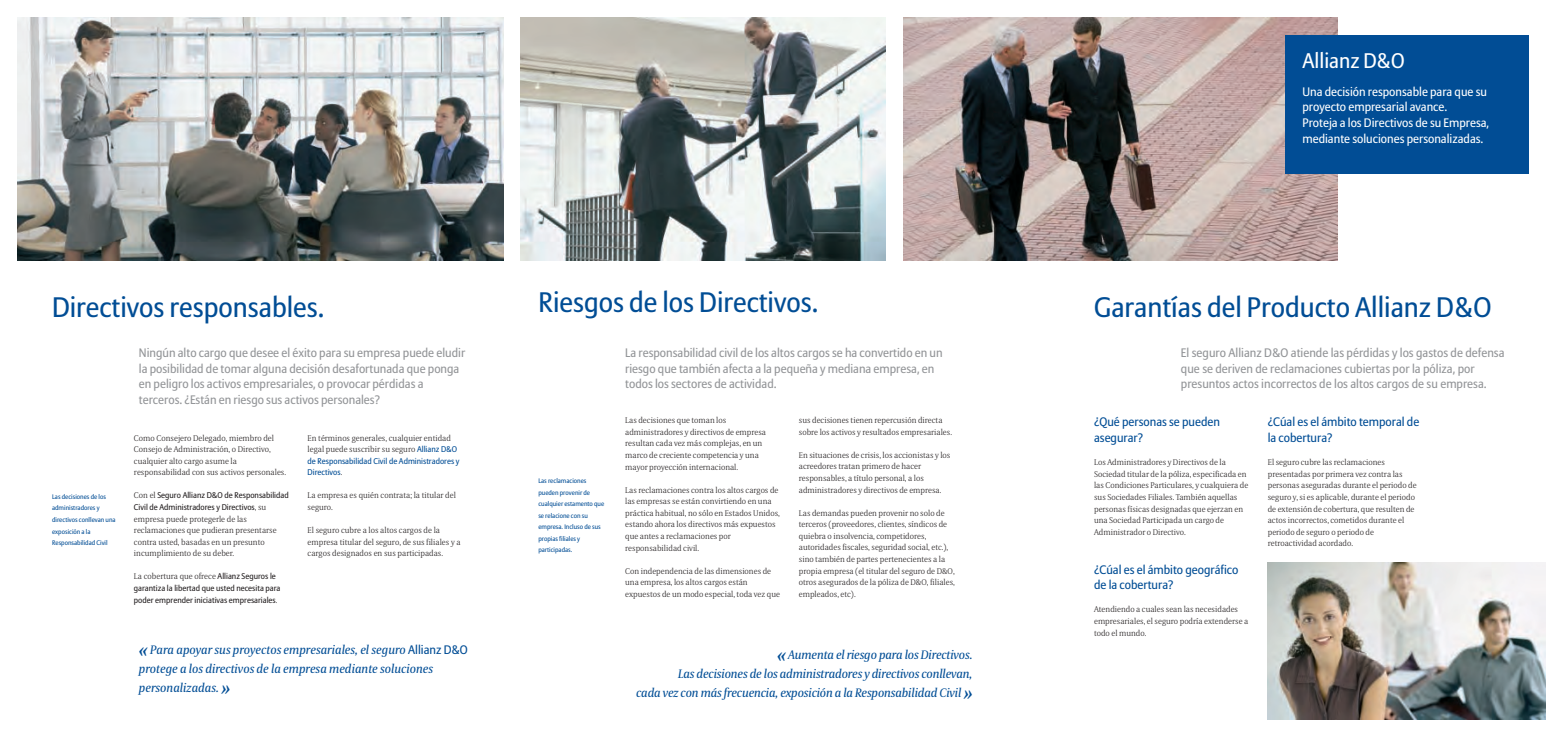
<style>
.page{position:relative;width:1563px;height:737px;background:#fff}
.page>*{position:absolute;margin:0;border:0;box-sizing:border-box;transform-origin:0 0}
.t1{font:28px "Allianz Sans";color:#014d95}
.t2{font:21px "Allianz Sans";color:#fff}
.t3{font:12.25px/15.8px "Allianz Sans";color:#939598}
.t4{font:italic 12.25px/19.2px "Allianz Serif";letter-spacing:-.01em;color:#014d95}
.t5{font:12.25px/15.8px "Allianz Sans";color:#fff}
.t6{font:12.25px/15.8px "Allianz Sans";color:#014d95}
.t7{font:300 8.22px/11.5px "Allianz Serif";color:#231f20}
.t8{font:8.22px/11.5px "Allianz Sans";color:#231f20}
.t9{font:8.22px/11.5px "Allianz Sans";color:#014d95}
.t10{font:6.56px/11.5px "Allianz Sans";color:#014d95}
.s1{font-family:"Allianz Serif";font-weight:300}
.s2{font-family:"Allianz Sans";font-weight:400}
.s3{font-family:"Allianz Sans";font-weight:400;color:#014d95}
.s4{font-family:"Allianz Serif";font-weight:300;color:#231f20}
.s5{font-size:21px}
.s6{font-family:"Allianz Sans";font-style:normal}
</style>
<div class="page">
<img style="left:1267px;top:562px;width:278px;height:157px">
<img style="left:903px;top:17px;width:434px;height:243px">
<img style="left:521px;top:17px;width:364px;height:243px">
<img style="left:17px;top:17px;width:487px;height:243px">
<div style="left:1285px;top:35px;width:243px;height:139px;background:#014d95"></div>
<h1 class="t1" style="left:52px;top:291px;width:274px">Directivos responsables.</h1>
<p class="t3" style="left:139px;top:345px;width:328px">Ningún alto cargo que desee el éxito para su empresa puede eludir la posibilidad de tomar alguna decisión desafortunada que ponga en peligro los activos empresariales, o provocar pérdidas a terceros. ¿Están en riesgo sus activos personales?</p>
<p class="t10" style="left:52px;top:491px;width:65px">Las decisiones de los administradores y directivos conllevan una exposición a la<br>Responsabilidad Civil</p>
<p class="t7" style="left:134px;top:432px;width:154px">Como Consejero Delegado, miembro del Consejo de Administración, o Directivo, cualquier alto cargo asume la responsabilidad con sus activos personales.</p>
<p class="t8" style="left:134px;top:490px;width:156px"><span class="s1">Con el</span> Seguro Allianz D&amp;O de Responsabilidad<br>Civil de Administradores y Directivos<span class="s1">, su</span></p>
<p class="t7" style="left:134px;top:513px;width:144px">empresa puede protegerle de las reclamaciones que pudieran presentarse contra usted, basadas en un presunto incumplimiento de su deber.</p>
<p class="t7" style="left:134px;top:571px;width:143px">La cobertura que ofrece <span class="s2">Allianz Seguros le</span></p>
<p class="t8" style="left:134px;top:582px;width:148px">garantiza la libertad que usted necesita para poder emprender iniciativas empresariales<span class="s1">.</span></p>
<p class="t7" style="left:308px;top:432px;width:151px">En términos generales, cualquier entidad legal puede suscribir su seguro <span class="s3">Allianz D&amp;O</span></p>
<p class="t9" style="left:308px;top:455px;width:153px">de Responsabilidad Civil de Administradores y<br>Directivos<span class="s4">.</span></p>
<p class="t7" style="left:308px;top:490px;width:150px">La empresa es quién contrata; la titular del seguro.</p>
<p class="t7" style="left:308px;top:524px;width:154px">El seguro cubre a los altos cargos de la empresa titular del seguro, de sus filiales y a cargos designados en sus participadas.</p>
<h1 class="t1" style="left:538px;top:286px;width:282px">Riesgos de los Directivos.</h1>
<h3 class="t3" style="left:625px;top:345px;width:319px">La responsabilidad civil de los altos cargos se ha convertido en un riesgo que también afecta a la pequeña y mediana empresa, en todos los sectores de actividad.</h3>
<p class="t10" style="left:538px;top:475px;width:67px">Las reclamaciones pueden provenir de cualquier estamento que se relacione con su empresa. Incluso de sus propias filiales y participadas.</p>
<p class="t7" style="left:625px;top:414px;width:142px">Las decisiones que toman los administradores y directivos de empresa resultan cada vez más complejas, en un marco de creciente competencia y una mayor proyección internacional.</p>
<p class="t7" style="left:625px;top:484px;width:156px">Las reclamaciones contra los altos cargos de las empresas se están convirtiendo en una práctica habitual, no sólo en Estados Unidos, estando ahora los directivos más expuestos que antes a reclamaciones por responsabilidad civil.</p>
<p class="t7" style="left:625px;top:565px;width:156px">Con independencia de las dimensiones de una empresa, los altos cargos están expuestos de un modo especial, toda vez que</p>
<p class="t7" style="left:799px;top:414px;width:155px">sus decisiones tienen repercusión directa sobre los activos y resultados empresariales.</p>
<p class="t7" style="left:799px;top:449px;width:153px">En situaciones de crisis, los accionistas y los acreedores tratan primero de hacer responsables, a título personal, a los administradores y directivos de empresa.</p>
<p class="t7" style="left:799px;top:507px;width:158px">Las demandas pueden provenir no solo de terceros (proveedores, clientes, síndicos de quiebra o insolvencia, competidores, autoridades fiscales, seguridad social, etc.), sino también de partes pertenecientes a la propia empresa (el titular del seguro de D&amp;O, otros asegurados de la póliza de D&amp;O, filiales, empleados, etc).</p>
<h3 class="t4" style="left:139px;top:640px;width:330px"><span class="s5">«</span> Para apoyar sus proyectos empresariales, el seguro <span class="s6">Allianz D&amp;O </span>protege a los directivos de la empresa mediante soluciones personalizadas. <span class="s5">»</span></h3>
<h3 class="t4" style="left:636px;top:645px;width:338px;text-align:right"><span class="s5">«</span> Aumenta el riesgo para los Directivos.<br>Las decisiones de los administradores y directivos conllevan,<br>cada vez con más frecuencia, exposición a la Responsabilidad Civil <span class="s5">»</span></h3>
<h2 class="t2" style="left:1302px;top:49px;width:104px">Allianz D&amp;O</h2>
<h3 class="t5" style="left:1302px;top:83px;width:188px">Una decisión responsable para que su proyecto empresarial avance.<br>Proteja a los Directivos de su Empresa, mediante soluciones personalizadas.</h3>
<h1 class="t1" style="left:1094px;top:291px;width:399px">Garantías del Producto Allianz D&amp;O</h1>
<h3 class="t3" style="left:1181px;top:345px;width:325px">El seguro Allianz D&amp;O atiende las pérdidas y los gastos de defensa que se deriven de reclamaciones cubiertas por la póliza, por presuntos actos incorrectos de los altos cargos de su empresa.</h3>
<h3 class="t6" style="left:1094px;top:414px;width:127px">¿Qué personas se pueden asegurar?</h3>
<p class="t7" style="left:1094px;top:456px;width:156px">Los Administradores y Directivos de la Sociedad titular de la póliza, especificada en las Condiciones Particulares, y cualquiera de sus Sociedades Filiales. También aquellas personas físicas designadas que ejerzan en una Sociedad Participada un cargo de Administrador o Directivo.</p>
<h3 class="t6" style="left:1094px;top:561px;width:146px">¿Cúal es el ámbito geográfico de la cobertura?</h3>
<p class="t7" style="left:1094px;top:604px;width:156px">Atendiendo a cuales sean las necesidades empresariales, el seguro podría extenderse a todo el mundo.</p>
<h3 class="t6" style="left:1267px;top:414px;width:153px">¿Cúal es el ámbito temporal de la cobertura?</h3>
<p class="t7" style="left:1267px;top:456px;width:150px">El seguro cubre las reclamaciones presentadas por primera vez contra las personas aseguradas durante el periodo de seguro y, si es aplicable, durante el periodo de extensión de cobertura, que resulten de actos incorrectos, cometidos durante el periodo de seguro o periodo de retroactividad acordado.</p>
</div>
